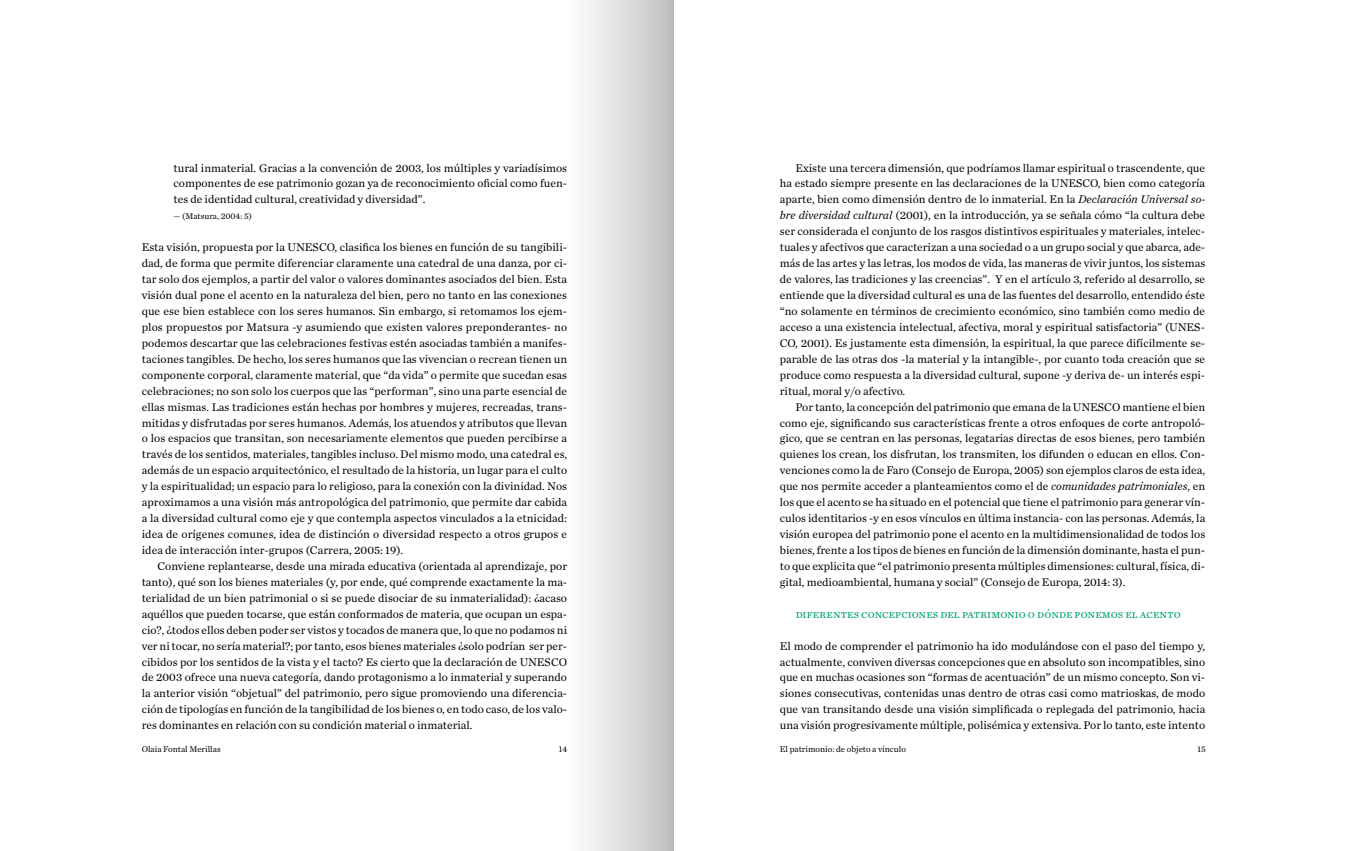
<style>
.page{position:relative;width:1347px;height:851px;background:#fff}
.page>*{position:absolute;margin:0;border:0;box-sizing:border-box;transform-origin:0 0}
.t1{font:11.62px/15.9px "Chronicle Text G1";color:#000;text-align:justify}
.t2{font:11.62px "Chronicle Text G1";letter-spacing:.01em;color:#00a366}
.t3{font:8.75px "Chronicle Text G1";color:#000}
.s1{font-style:italic}
</style>
<div class="page">
<div style="left:546px;top:0;width:127px;height:850px;background:linear-gradient(to right,#fff,#c2c2c2)"></div>
<p class="t1" style="left:174px;top:159px;width:395px">tural inmaterial. Gracias a la convención de 2003, los múltiples y variadísimos componentes de ese patrimonio gozan ya de reconocimiento oficial como fuen&shy;tes de identidad cultural, creatividad y diversidad”.</p>
<p class="t3" style="left:174px;top:210px;width:80px">— (Matsura, 2004: 5)</p>
<p class="t1" style="left:142px;top:239px;width:427px">Esta visión, propuesta por la UNESCO, clasifica los bienes en función de su tangibili&shy;dad, de forma que permite diferenciar claramente una catedral de una danza, por ci&shy;tar solo dos ejemplos, a partir del valor o valores dominantes asociados del bien. Esta visión dual pone el acento en la naturaleza del bien, pero no tanto en las conexiones que ese bien establece con los seres humanos. Sin embargo, si retomamos los ejem&shy;plos propuestos por Matsura -y asumiendo que existen valores preponderantes- no podemos descartar que las celebraciones festivas estén asociadas también a manifes&shy;taciones tangibles. De hecho, los seres humanos que las vivencian o recrean tienen un componente corporal, claramente material, que “da vida” o permite que sucedan esas celebraciones; no son solo los cuerpos que las “performan”, sino una parte esencial de ellas mismas. Las tradiciones están hechas por hombres y mujeres, recreadas, trans&shy;mitidas y disfrutadas por seres humanos. Además, los atuendos y atributos que llevan o los espacios que transitan, son necesariamente elementos que pueden percibirse a través de los sentidos, materiales, tangibles incluso. Del mismo modo, una catedral es, además de un espacio arquitectónico, el resultado de la historia, un lugar para el culto y la espiritualidad; un espacio para lo religioso, para la conexión con la divinidad. Nos aproximamos a una visión más antropológica del patrimonio, que permite dar cabida a la diversidad cultural como eje y que contempla aspectos vinculados a la etnicidad: idea de orígenes comunes, idea de distinción o diversidad respecto a otros grupos e idea de interacción inter-grupos (Carrera, 2005: 19).</p>
<p class="t1" style="left:142px;top:557px;width:427px;text-indent:16px">Conviene replantearse, desde una mirada educativa (orientada al aprendizaje, por tanto), qué son los bienes materiales (y, por ende, qué comprende exactamente la ma&shy;terialidad de un bien patrimonial o si se puede disociar de su inmaterialidad): ¿acaso aquéllos que pueden tocarse, que están conformados de materia, que ocupan un espa&shy;cio?, ¿todos ellos deben poder ser vistos y tocados de manera que, lo que no podamos ni ver ni tocar, no sería material?; por tanto, esos bienes materiales ¿solo podrían ser per&shy;cibidos por los sentidos de la vista y el tacto? Es cierto que la declaración de UNESCO de 2003 ofrece una nueva categoría, dando protagonismo a lo inmaterial y superando la anterior visión “objetual” del patrimonio, pero sigue promoviendo una diferencia&shy;ción de tipologías en función de la tangibilidad de los bienes o, en todo caso, de los valo&shy;res dominantes en relación con su condición material o inmaterial.</p>
<p class="t1" style="left:780px;top:159px;width:427px;text-indent:16px">Existe una tercera dimensión, que podríamos llamar espiritual o trascendente, que ha estado siempre presente en las declaraciones de la UNESCO, bien como categoría aparte, bien como dimensión dentro de lo inmaterial. En la <span class="s1">Declaración Universal so&shy;bre diversidad cultural</span> (2001), en la introducción, ya se señala cómo “la cultura debe ser considerada el conjunto de los rasgos distintivos espirituales y materiales, intelec&shy;tuales y afectivos que caracterizan a una sociedad o a un grupo social y que abarca, ade&shy;más de las artes y las letras, los modos de vida, las maneras de vivir juntos, los sistemas de valores, las tradiciones y las creencias”. Y en el artículo 3, referido al desarrollo, se entiende que la diversidad cultural es una de las fuentes del desarrollo, entendido éste “no solamente en términos de crecimiento económico, sino también como medio de acceso a una existencia intelectual, afectiva, moral y espiritual satisfactoria” (UNES-CO, 2001). Es justamente esta dimensión, la espiritual, la que parece difícilmente se&shy;parable de las otras dos -la material y la intangible-, por cuanto toda creación que se produce como respuesta a la diversidad cultural, supone -y deriva de- un interés espi&shy;ritual, moral y/o afectivo.</p>
<p class="t1" style="left:780px;top:398px;width:427px;text-indent:16px">Por tanto, la concepción del patrimonio que emana de la UNESCO mantiene el bien como eje, significando sus características frente a otros enfoques de corte antropoló&shy;gico, que se centran en las personas, legatarias directas de esos bienes, pero también quienes los crean, los disfrutan, los transmiten, los difunden o educan en ellos. Con&shy;venciones como la de Faro (Consejo de Europa, 2005) son ejemplos claros de esta idea, que nos permite acceder a planteamientos como el de <span class="s1">comunidades patrimoniales</span>, en los que el acento se ha situado en el potencial que tiene el patrimonio para generar vín&shy;culos identitarios -y en esos vínculos en última instancia- con las personas. Además, la visión europea del patrimonio pone el acento en la multidimensionalidad de todos los bienes, frente a los tipos de bienes en función de la dimensión dominante, hasta el pun&shy;to que explicita que “el patrimonio presenta múltiples dimensiones: cultural, física, di&shy;gital, medioambiental, humana y social” (Consejo de Europa, 2014: 3).</p>
<p class="t2" style="left:795px;top:605px;width:386px">diferentes concepciones del patrimonio o dónde ponemos el acento</p>
<p class="t1" style="left:780px;top:637px;width:427px">El modo de comprender el patrimonio ha ido modulándose con el paso del tiempo y, actualmente, conviven diversas concepciones que en absoluto son incompatibles, sino que en muchas ocasiones son “formas de acentuación” de un mismo concepto. Son vi&shy;siones consecutivas, contenidas unas dentro de otras casi como matrioskas, de modo que van transitando desde una visión simplificada o replegada del patrimonio, hacia una visión progresivamente múltiple, polisémica y extensiva. Por lo tanto, este intento</p>
<p class="t3" style="left:142px;top:742px;width:80px">Olaia Fontal Merillas</p>
<p class="t3" style="left:559px;top:742px;width:10px">14</p>
<p class="t3" style="left:780px;top:742px;width:128px">El patrimonio: de objeto a vínculo</p>
<p class="t3" style="left:1197px;top:742px;width:10px">15</p>
</div>
